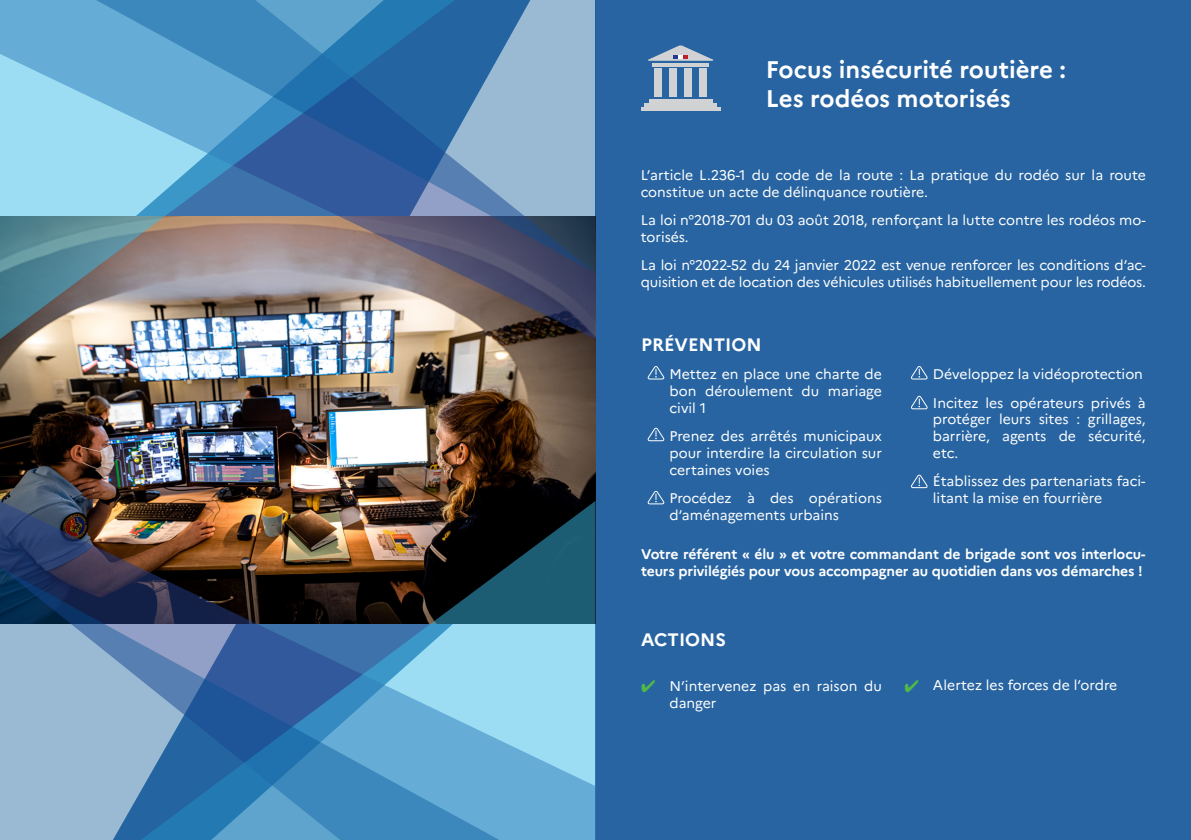
<style>
.page{position:relative;width:1191px;height:840px;background:#fff}
.page>*{position:absolute;margin:0;border:0;box-sizing:border-box;transform-origin:0 0}
.t1{font:700 24px/28.8px "Marianne";color:#fff}
.t2{font:700 18px "Marianne";color:#fff}
.t3{font:14px/16.8px "Marianne";color:#fff}
.t4{font:700 14px/16.8px "Marianne";letter-spacing:-.01em;color:#fff}
.s1{color:#51b948}
</style>
<div class="page">
<div style="left:595px;top:0;width:596px;height:839px;background:#2764a1"></div>
<hr style="left:652px;top:63px;width:57px;height:3px;background:#d1d2d4">
<div style="left:654px;top:68px;width:8px;height:29px;background:#d1d2d4"></div>
<div style="left:669px;top:68px;width:8px;height:29px;background:#d1d2d4"></div>
<div style="left:684px;top:68px;width:8px;height:29px;background:#d1d2d4"></div>
<div style="left:699px;top:68px;width:8px;height:29px;background:#d1d2d4"></div>
<div style="left:649px;top:99px;width:63px;height:12px;background:#d1d2d4"></div>
<div style="left:644px;top:103px;width:72px;height:8px;background:#d1d2d4"></div>
<hr style="left:641px;top:107px;width:79px;height:4px;background:#d1d2d4">
<svg style="left:648px;top:45px;width:65px;height:16px"></svg>
<img style="left:0;top:339px;width:595px;height:161px">
<img style="left:0;top:500px;width:141px;height:66px">
<img style="left:141px;top:500px;width:454px;height:339px">
<svg style="left:0;top:566px;width:499px;height:273px;background:#527ea2"></svg>
<svg style="left:455px;top:273px;width:140px;height:66px;background:#524b54"></svg>
<img style="left:0;top:0;width:455px;height:339px">
<svg style="left:96px;top:0;width:499px;height:273px;background:#5f8ab0"></svg>
<svg style="left:647px;top:366px;width:17px;height:14px"></svg>
<svg style="left:647px;top:427px;width:17px;height:14px"></svg>
<svg style="left:647px;top:491px;width:17px;height:13px"></svg>
<svg style="left:911px;top:366px;width:16px;height:14px"></svg>
<svg style="left:911px;top:395px;width:16px;height:14px"></svg>
<svg style="left:911px;top:474px;width:16px;height:14px"></svg>
<p class="t1" style="left:766px;top:55px;width:301px">Focus insécurité routière :<br>Les rodéos motorisés</p>
<p class="t3" style="left:641px;top:166px;width:506px">L’article L.236-1 du code de la route : La pratique du rodéo sur la route constitue un acte de délinquance routière.</p>
<p class="t3" style="left:641px;top:211px;width:507px">La loi n°2018-701 du 03 août 2018, renforçant la lutte contre les rodéos mo&shy;torisés.</p>
<p class="t3" style="left:641px;top:256px;width:507px">La loi n°2022-52 du 24 janvier 2022 est venue renforcer les conditions d’ac&shy;quisition et de location des véhicules utilisés habituellement pour les rodéos.</p>
<p class="t2" style="left:641px;top:333px;width:122px">PRÉVENTION</p>
<p class="t3" style="left:669px;top:366px;width:214px;text-align:justify">Mettez en place une charte de bon déroulement du mariage civil 1</p>
<p class="t3" style="left:669px;top:427px;width:214px;text-align:justify">Prenez des arrêtés municipaux pour interdire la circulation sur certaines voies</p>
<p class="t3" style="left:669px;top:489px;width:214px">Procédez à des opérations d’aménagements urbains</p>
<p class="t3" style="left:933px;top:360px;width:214px;line-height:28.2px">Développez la vidéoprotection<br>Incitez les opérateurs privés à</p>
<p class="t3" style="left:933px;top:411px;width:214px;text-align:justify">protéger leurs sites : grillages, barrière, agents de sécurité, etc.</p>
<p class="t3" style="left:933px;top:472px;width:214px">Établissez des partenariats faci&shy;litant la mise en fourrière</p>
<p class="t4" style="left:641px;top:545px;width:506px">Votre référent « élu » et votre commandant de brigade sont vos interlocu&shy;teurs privilégiés pour vous accompagner au quotidien dans vos démarches !</p>
<p class="t2" style="left:641px;top:628px;width:86px">ACTIONS</p>
<p class="t3" style="left:669px;top:677px;width:214px">N’intervenez pas en raison du danger</p>
<p class="t3" style="left:904px;top:676px;width:214px"><span class="s1">✔</span> Alertez les forces de l’ordre</p>
</div>
